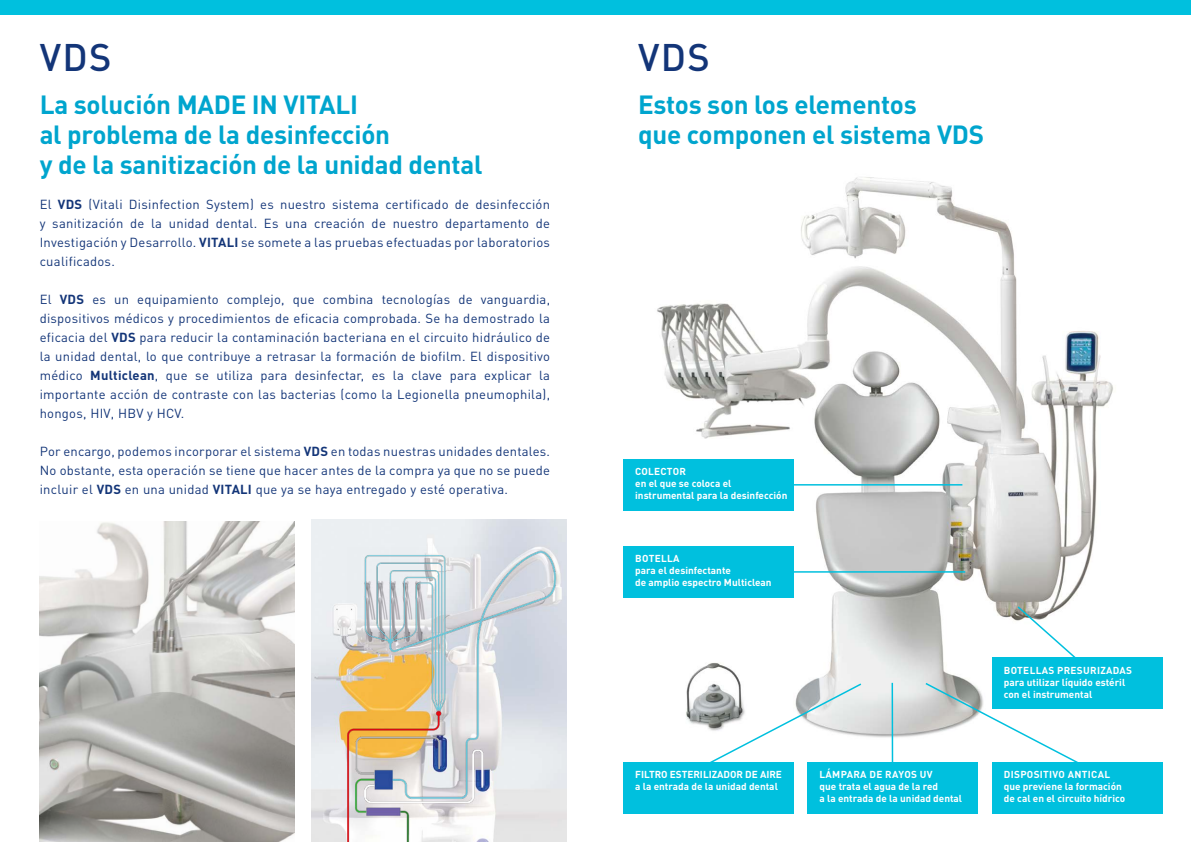
<style>
.page{position:relative;width:1191px;height:842px;background:#fff}
.page>*{position:absolute;margin:0;border:0;box-sizing:border-box;transform-origin:0 0}
.t1{font:500 38px "DIN Pro";letter-spacing:.035em;color:#133578}
.t2{font:700 26px/30px "DIN Pro";letter-spacing:-.01em;color:#00a5ce}
.t3{font:13px/19px "DIN Pro";letter-spacing:.02em;color:#133578;text-align:justify}
.t4{font:700 10px/12px "DIN Pro";color:#fff}
.s1{font-weight:700}
</style>
<div class="page">
<img style="left:624px;top:177px;width:510px;height:586px">
<div style="left:0;top:0;width:595px;height:14px;background:#00c0de"></div>
<div style="left:595px;top:0;width:596px;height:14px;background:#00c0de"></div>
<img style="left:311px;top:519px;width:255px;height:323px">
<img style="left:40px;top:522px;width:255px;height:320px">
<img style="left:348px;top:547px;width:212px;height:295px">
<div style="left:623px;top:459px;width:170px;height:51px;background:#00c0de"></div>
<div style="left:623px;top:546px;width:170px;height:51px;background:#00c0de"></div>
<div style="left:623px;top:763px;width:170px;height:51px;background:#00c0de"></div>
<div style="left:807px;top:763px;width:171px;height:51px;background:#00c0de"></div>
<div style="left:992px;top:763px;width:170px;height:51px;background:#00c0de"></div>
<div style="left:992px;top:658px;width:170px;height:51px;background:#00c0de"></div>
<hr style="left:792px;top:484px;width:170px;height:2px;background:#00c0de">
<hr style="left:784px;top:571px;width:181px;height:2px;background:#00c0de">
<svg style="left:1016px;top:605px;width:63px;height:53px"></svg>
<svg style="left:924px;top:681px;width:155px;height:82px"></svg>
<svg style="left:707px;top:682px;width:156px;height:83px"></svg>
<hr style="left:891px;top:683px;width:2px;height:82px;background:#00c0de">
<h1 class="t1" style="left:40px;top:32px;width:73px">VDS</h1>
<h1 class="t1" style="left:638px;top:32px;width:73px">VDS</h1>
<h2 class="t2" style="left:40px;top:88px;width:444px">La solución MADE IN VITALI<br>al problema de la desinfección<br>y de la sanitización de la unidad dental</h2>
<p class="t3" style="left:40px;top:194px;width:512px">El <span class="s1">VDS</span> (Vitali Disinfection System) es nuestro sistema certificado de desinfección y sanitización de la unidad dental. Es una creación de nuestro departamento de Investigación y Desarrollo. <span class="s1">VITALI</span> se somete a las pruebas efectuadas por laboratorios cualificados.</p>
<p class="t3" style="left:40px;top:289px;width:512px">El <span class="s1">VDS</span> es un equipamiento complejo, que combina tecnologías de vanguardia, dispositivos médicos y procedimientos de eficacia comprobada. Se ha demostrado la eficacia del <span class="s1">VDS</span> para reducir la contaminación bacteriana en el circuito hidráulico de la unidad dental, lo que contribuye a retrasar la formación de biofilm. El dispositivo médico <span class="s1">Multiclean</span>, que se utiliza para desinfectar, es la clave para explicar la importante acción de contraste con las bacterias (como la Legionella pneumophila), hongos, HIV, HBV y HCV.</p>
<p class="t3" style="left:40px;top:441px;width:512px">Por encargo, podemos incorporar el sistema <span class="s1">VDS</span> en todas nuestras unidades dentales.<br>No obstante, esta operación se tiene que hacer antes de la compra ya que no se puede incluir el <span class="s1">VDS</span> en una unidad <span class="s1">VITALI</span> que ya se haya entregado y esté operativa.</p>
<h2 class="t2" style="left:638px;top:88px;width:347px">Estos son los elementos<br>que componen el sistema VDS</h2>
<p class="t4" style="left:635px;top:465px;width:154px">COLECTOR<br>en el que se coloca el instrumental para la desinfección</p>
<p class="t4" style="left:635px;top:552px;width:138px">BOTELLA<br>para el desinfectante<br>de amplio espectro Multiclean</p>
<p class="t4" style="left:1003px;top:664px;width:130px">BOTELLAS PRESURIZADAS para utilizar líquido estéril con el instrumental</p>
<p class="t4" style="left:635px;top:768px;width:148px">FILTRO ESTERILIZADOR DE AIRE a la entrada de la unidad dental</p>
<p class="t4" style="left:819px;top:768px;width:144px">LÁMPARA DE RAYOS UV<br>que trata el agua de la red<br>a la entrada de la unidad dental</p>
<p class="t4" style="left:1003px;top:768px;width:123px">DISPOSITIVO ANTICAL que previene la formación de cal en el circuito hídrico</p>
</div>
